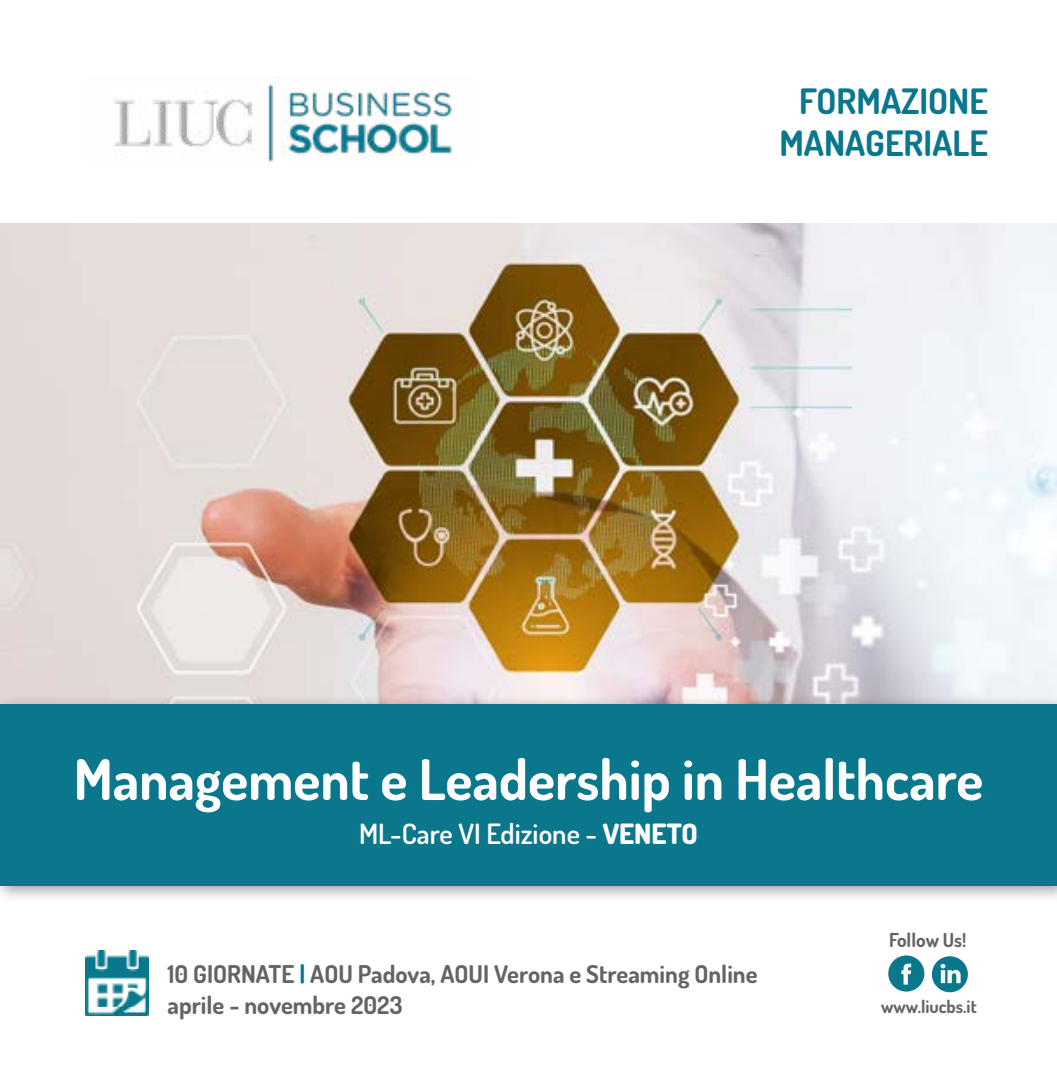
<style>
.page{position:relative;width:1057px;height:1072px;background:#fff}
.page>*{position:absolute;margin:0;border:0;box-sizing:border-box;transform-origin:0 0}
.t1{font:700 56px "Dosis";color:#fff}
.t2{font:700 35px/42px "Dosis";color:#0a778c;text-align:center}
.t3{font:600 28px "Dosis";color:#fff}
.t4{font:700 24.5px/31.5px "Dosis";color:#636466}
.t5{font:700 19.25px "Dosis";color:#636466}
.t6{font:700 17.85px "Dosis";color:#636466}
.s1{font-weight:800}
.s2{color:#0a778c}
</style>
<div class="page">
<svg style="left:888px;top:955px;width:36px;height:36px"></svg>
<div style="left:932px;top:956px;width:36px;height:36px;background:#0a778c;border-radius:50%"></div>
<svg style="left:940px;top:964px;width:20px;height:19px"></svg>
<img style="left:86px;top:950px;width:63px;height:65px">
<img style="left:0;top:223px;width:1057px;height:472px">
<div style="left:0;top:695px;width:1057px;height:208px;background:#000;opacity:.35"></div>
<div style="left:0;top:703px;width:1057px;height:182px;background:#0a778c"></div>
<img style="left:114px;top:84px;width:338px;height:78px">
<h2 class="t2" style="left:779px;top:80px;width:210px">FORMAZIONE<br>MANAGERIALE</h2>
<h1 class="t1" style="left:74px;top:743px;width:911px">Management e Leadership in Healthcare</h1>
<p class="t3" style="left:359px;top:815px;width:340px">ML-Care VI Edizione - <span class="s1">VENETO</span></p>
<p class="t4" style="left:167px;top:957px;width:591px">10 GIORNATE <span class="s2">|</span> AOU Padova, AOUI Verona e Streaming Online aprile - novembre 2023</p>
<p class="t5" style="left:889px;top:928px;width:79px">Follow Us!</p>
<p class="t6" style="left:881px;top:995px;width:97px">www.liucbs.it</p>
</div>
